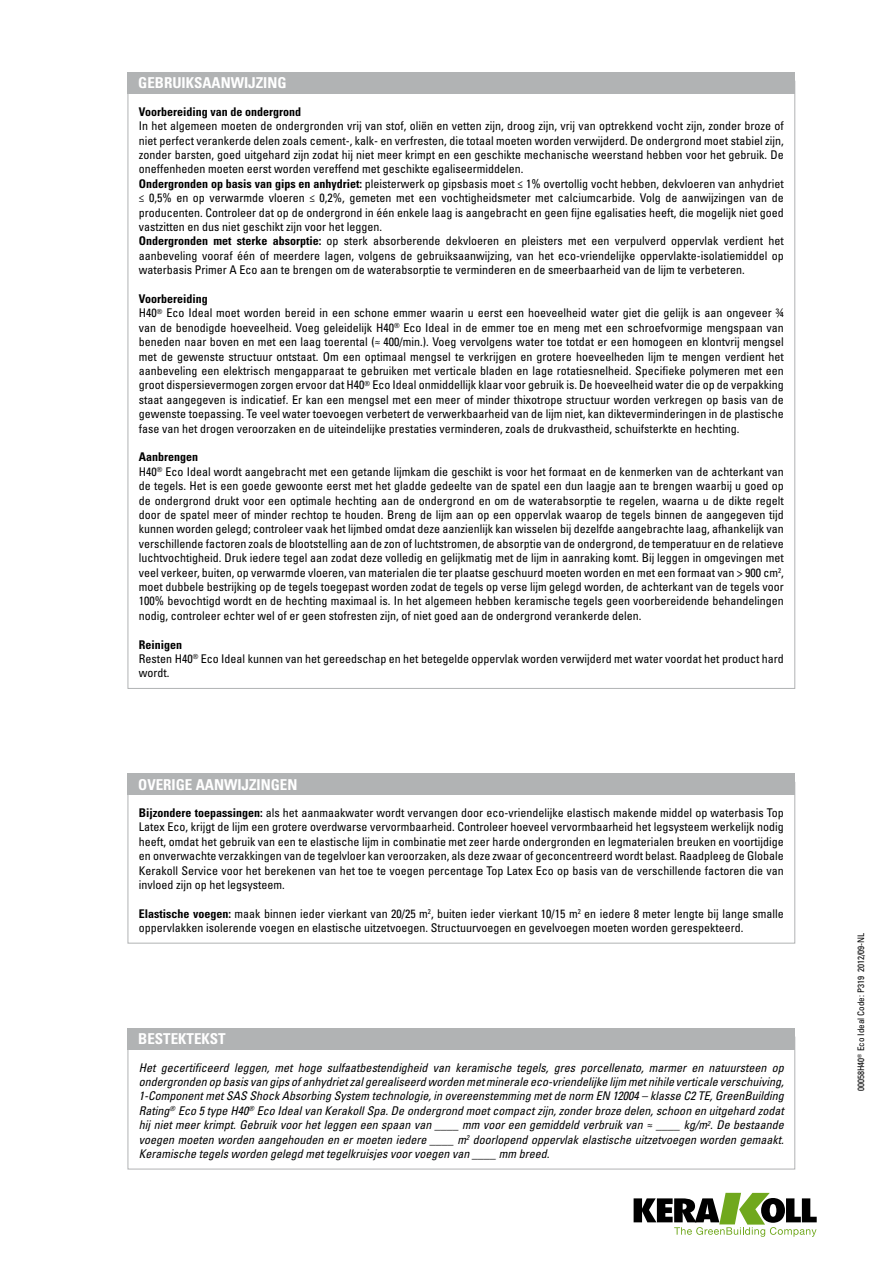
<style>
.page{position:relative;width:893px;height:1263px;background:#fff}
.page>*{position:absolute;margin:0;border:0;box-sizing:border-box;transform-origin:0 0}
.t1{font:700 condensed 15px "Univers LT Std";color:#fff}
.t2{font:condensed 12px/14.4px "Univers LT Std";color:#000}
.t3{font:italic condensed 12px/14.4px "Univers LT Std";color:#000;text-align:justify}
.t4{font:700 condensed 12px "Univers LT Std";color:#000}
.t5{font:condensed 9px "Univers LT Std";color:#000}
.s1{font-weight:700}
</style>
<div class="page">
<svg style="left:634px;top:1193px;width:183px;height:44px"></svg>
<div style="left:128px;top:72px;width:667px;height:22px;background:#b1b3b4"></div>
<div style="left:128px;top:773px;width:667px;height:22px;background:#b1b3b4"></div>
<div style="left:128px;top:1037px;width:667px;height:132px;border:1px solid #b1b3b4"></div>
<div style="left:128px;top:1028px;width:667px;height:21px;background:#b1b3b4"></div>
<p class="t1" style="left:138px;top:74px;width:148px">Geb ruiksaanwijzing</p>
<p class="t4" style="left:139px;top:104px;width:164px">Voorbereiding van de ondergrond</p>
<p class="t2" style="left:139px;top:119px;width:646px">I n het algemeen moeten de ondergronden vrij van stof, oliën en vetten zijn, droog zijn, vrij van optrekkend vocht zijn, zonder broze of niet perfect verankerde delen zoals cement-, kalk- en verfresten, die totaal moeten worden verwijderd. De ondergrond moet stabiel zijn, zonder barsten, goed uitgehard zijn zodat hij niet meer krimpt en een geschikte mechanische weerstand hebben voor het gebruik. De oneffenheden moeten eerst worden vereffend met geschikte egaliseermiddelen.<br><span class="s1">Ondergronden op basis van gips en anhydriet:</span> pleisterwerk op gipsbasis moet ≤ 1% overtollig vocht hebben, dekvloeren van anhydriet ≤ 0,5% en op verwarmde vloeren ≤ 0,2%, gemeten met een vochtigheidsmeter met calciumcarbide. Volg de aanwijzingen van de producenten. Controleer dat op de ondergrond in één enkele laag is aangebracht en geen fijne egalisaties heeft, die mogelijk niet goed vastzitten en dus niet geschikt zijn voor het leggen.<br><span class="s1">Ondergronden met sterke absorptie:</span> op sterk absorberende dekvloeren en pleisters met een verpulverd oppervlak verdient het aanbeveling vooraf één of meerdere lagen, volgens de gebruiksaanwijzing, van het eco-vriendelijke oppervlakte-isolatiemiddel op waterbasis Primer A Eco aan te brengen om de waterabsorptie te verminderen en de smeerbaarheid van de lijm te verbeteren.</p>
<p class="t2" style="left:139px;top:291px;width:646px"><span class="s1">Voorbereiding<br></span>H40<sup>®</sup> Eco Ideal moet worden bereid in een schone emmer waarin u eerst een hoeveelheid water giet die gelijk is aan ongeveer ¾ van de benodigde hoeveelheid. Voeg geleidelijk H40<sup>®</sup> Eco Ideal in de emmer toe en meng met een schroefvormige mengspaan van beneden naar boven en met een laag toerental (≈ 400/min.). Voeg vervolgens water toe totdat er een homogeen en klontvrij mengsel met de gewenste structuur ontstaat. Om een optimaal mengsel te verkrijgen en grotere hoeveelheden lijm te mengen verdient het aanbeveling een elektrisch mengapparaat te gebruiken met verticale bladen en lage rotatiesnelheid. Specifieke polymeren met een groot dispersievermogen zorgen ervoor dat H40<sup>®</sup> Eco Ideal onmiddellijk klaar voor gebruik is. De hoeveelheid water die op de verpakking staat aangegeven is indicatief. Er kan een mengsel met een meer of minder thixotrope structuur worden verkregen op basis van de gewenste toepassing. Te veel water toevoegen verbetert de verwerkbaarheid van de lijm niet, kan dikteverminderingen in de plastische fase van het drogen veroorzaken en de uiteindelijke prestaties verminderen, zoals de drukvastheid, schuifsterkte en hechting.</p>
<p class="t2" style="left:139px;top:450px;width:646px"><span class="s1">Aanbrengen<br></span>H40<sup>®</sup> Eco Ideal wordt aangebracht met een getande lijmkam die geschikt is voor het formaat en de kenmerken van de achterkant van de tegels. Het is een goede gewoonte eerst met het gladde gedeelte van de spatel een dun laagje aan te brengen waarbij u goed op de ondergrond drukt voor een optimale hechting aan de ondergrond en om de waterabsorptie te regelen, waarna u de dikte regelt door de spatel meer of minder rechtop te houden. Breng de lijm aan op een oppervlak waarop de tegels binnen de aangegeven tijd kunnen worden gelegd; controleer vaak het lijmbed omdat deze aanzienlijk kan wisselen bij dezelfde aangebrachte laag, afhankelijk van verschillende factoren zoals de blootstelling aan de zon of luchtstromen, de absorptie van de ondergrond, de temperatuur en de relatieve luchtvochtigheid. Druk iedere tegel aan zodat deze volledig en gelijkmatig met de lijm in aanraking komt. Bij leggen in omgevingen met veel verkeer, buiten, op verwarmde vloeren, van materialen die ter plaatse geschuurd moeten worden en met een formaat van &gt; 900 cm<sup>2</sup>, moet dubbele bestrijking op de tegels toegepast worden zodat de tegels op verse lijm gelegd worden, de achterkant van de tegels voor 100% bevochtigd wordt en de hechting maximaal is. In het algemeen hebben keramische tegels geen voorbereidende behandelingen nodig, controleer echter wel of er geen stofresten zijn, of niet goed aan de ondergrond verankerde delen.</p>
<p class="t2" style="left:139px;top:637px;width:646px"><span class="s1">Reinigen<br></span>Resten H40<sup>®</sup> Eco Ideal kunnen van het gereedschap en het betegelde oppervlak worden verwijderd met water voordat het product hard wordt.</p>
<p class="t1" style="left:138px;top:775px;width:161px">Overige aanwijzingen</p>
<p class="t2" style="left:139px;top:805px;width:646px;text-align:justify"><span class="s1">Bijzondere toepassingen:</span> als het aanmaakwater wordt vervangen door eco-vriendelijke elastisch makende middel op waterbasis Top Latex Eco, krijgt de lijm een grotere overdwarse vervormbaarheid. Controleer hoeveel vervormbaarheid het legsysteem werkelijk nodig heeft, omdat het gebruik van een te elastische lijm in combinatie met zeer harde ondergronden en legmaterialen breuken en voortijdige en onverwachte verzakkingen van de tegelvloer kan veroorzaken, als deze zwaar of geconcentreerd wordt belast. Raadpleeg de Globale Kerakoll Service voor het berekenen van het toe te voegen percentage Top Latex Eco op basis van de verschillende factoren die van invloed zijn op het legsysteem.</p>
<p class="t2" style="left:139px;top:906px;width:646px"><span class="s1">Elastische voegen:</span> maak binnen ieder vierkant van 20/25 m<sup>2</sup>, buiten ieder vierkant 10/15 m<sup>2</sup> en iedere 8 meter lengte bij lange smalle oppervlakken isolerende voegen en elastische uitzetvoegen. Structuurvoegen en gevelvoegen moeten worden gerespekteerd.</p>
<p class="t1" style="left:138px;top:1030px;width:89px">Bestektekst</p>
<p class="t3" style="left:139px;top:1060px;width:646px">Het gecertificeerd leggen, met hoge sulfaatbestendigheid van keramische tegels, gres porcellenato, marmer en natuursteen op ondergronden op basis van gips of anhydriet zal gerealiseerd worden met minerale eco-vriendelijke lijm met nihile verticale verschuiving, 1-Component met SAS Shock Absorbing System technologie, in overeenstemming met de norm EN 12004 – klasse C2 TE, GreenBuilding Rating<sup>®</sup> Eco 5 type H40<sup>®</sup> Eco Ideal van Kerakoll Spa. De ondergrond moet compact zijn, zonder broze delen, schoon en uitgehard zodat hij niet meer krimpt. Gebruik voor het leggen een spaan van ____ mm voor een gemiddeld verbruik van ≈ ____ kg/m<sup>2</sup>. De bestaande voegen moeten worden aangehouden en er moeten iedere ____ m<sup>2</sup> doorlopend oppervlak elastische uitzetvoegen worden gemaakt.<br>Keramische tegels worden gelegd met tegelkruisjes voor voegen van ____ mm breed.</p>
<p class="t5" style="left:855px;top:1091px;width:160px;rotate:-90deg">00058H40<sup>®</sup> Eco I deal Code: P319 2012/09-N L</p>
</div>
